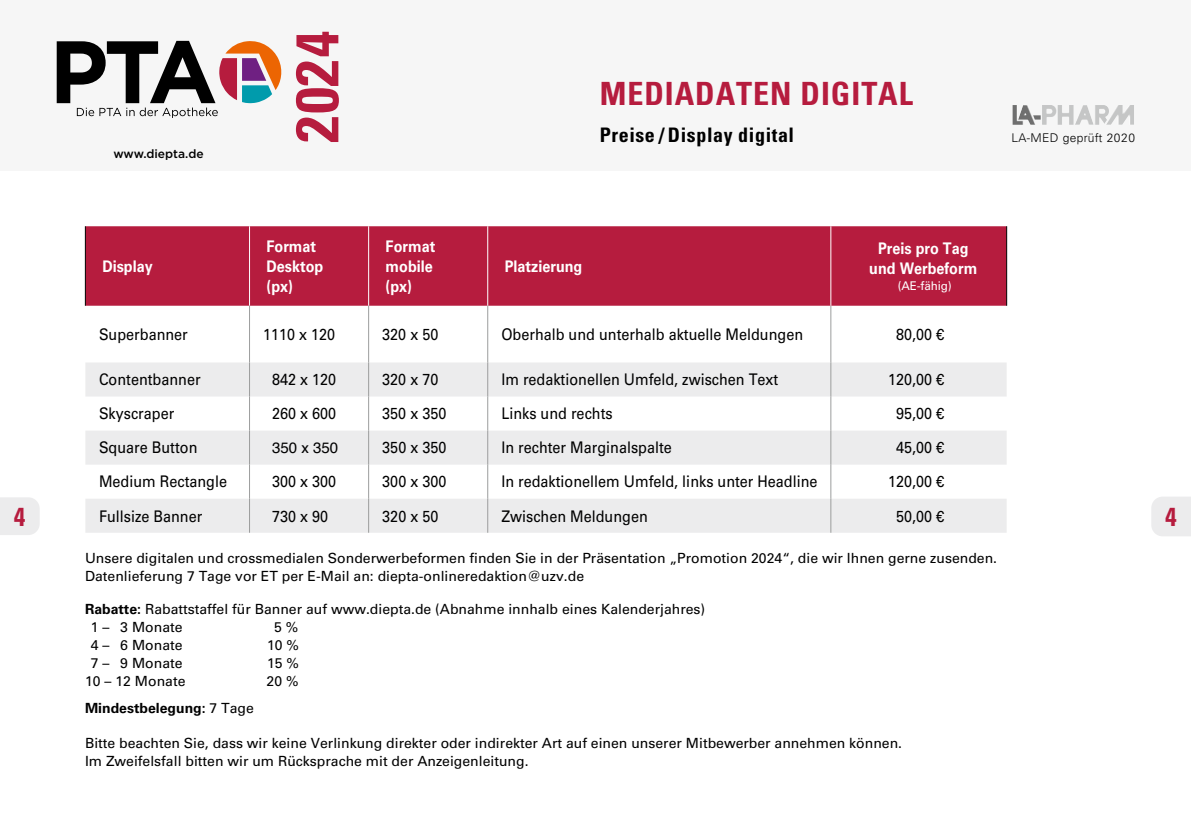
<style>
.page{position:relative;width:1191px;height:840px;background:#fff}
.page>*{position:absolute;margin:0;border:0;box-sizing:border-box;transform-origin:0 0}
.t1{font:700 condensed 60px "Univers LT Std";color:#b61c3e}
.t2{font:700 condensed 32px "Univers LT Std";letter-spacing:.03em;color:#b61c3e}
.t3{font:700 condensed 26px "Univers LT Std";color:#b61c3e}
.t4{font:700 condensed 20px "Univers LT Std";letter-spacing:.03em;color:#000}
.t5{font:16px "Univers LT Std";color:#000;scale:.9 1}
.t6{font:700 16px/20px "Univers LT Std";color:#fff;scale:.9 1}
.t7{font:15px "Helvetica";color:#000}
.t8{font:14px/18px "Univers LT Std";color:#000}
.t9{font:700 14px "Univers LT Std";color:#000}
.t10{font:300 12px "Univers LT Std";letter-spacing:.03em;color:#000}
.t11{font:500 12px "Gotham";color:#000}
.t12{font:12px "Univers LT Std";letter-spacing:-.015em;color:#fff}
.s1{font-weight:700}
.s2{font-weight:400}
</style>
<div class="page">
<svg style="left:0;top:497px;width:40px;height:37px"></svg>
<div style="left:1151px;top:497px;width:40px;height:39px;background:#ececed"></div>
<div style="left:0;top:0;width:1191px;height:170px;background:#f6f6f6"></div>
<svg style="left:57px;top:41px;width:224px;height:77px"></svg>
<img style="left:1105px;top:105px;width:24px;height:20px">
<div style="left:86px;top:226px;width:920px;height:79px;background:#b61c3e"></div>
<svg style="left:85px;top:362px;width:921px;height:170px;fill:#ececed"></svg>
<hr style="left:85px;top:226px;width:1px;height:79px;background:#000">
<hr style="left:1006px;top:226px;width:1px;height:79px;background:#000">
<hr style="left:249px;top:226px;width:1px;height:79px;background:#fff">
<hr style="left:368px;top:226px;width:1px;height:79px;background:#fff">
<hr style="left:487px;top:226px;width:1px;height:79px;background:#fff">
<hr style="left:830px;top:226px;width:1px;height:79px;background:#fff">
<hr style="left:249px;top:305px;width:1px;height:57px;background:#9c9d9d">
<hr style="left:368px;top:305px;width:1px;height:57px;background:#9c9d9d">
<hr style="left:487px;top:305px;width:1px;height:57px;background:#9c9d9d">
<hr style="left:830px;top:305px;width:1px;height:57px;background:#9c9d9d">
<hr style="left:249px;top:362px;width:1px;height:34px;background:#9c9d9d">
<hr style="left:368px;top:362px;width:1px;height:34px;background:#9c9d9d">
<hr style="left:487px;top:362px;width:1px;height:34px;background:#9c9d9d">
<hr style="left:830px;top:362px;width:1px;height:34px;background:#9c9d9d">
<hr style="left:249px;top:396px;width:1px;height:34px;background:#9c9d9d">
<hr style="left:368px;top:396px;width:1px;height:34px;background:#9c9d9d">
<hr style="left:487px;top:396px;width:1px;height:34px;background:#9c9d9d">
<hr style="left:830px;top:396px;width:1px;height:34px;background:#9c9d9d">
<hr style="left:249px;top:430px;width:1px;height:34px;background:#9c9d9d">
<hr style="left:368px;top:430px;width:1px;height:34px;background:#9c9d9d">
<hr style="left:487px;top:430px;width:1px;height:34px;background:#9c9d9d">
<hr style="left:830px;top:430px;width:1px;height:34px;background:#9c9d9d">
<hr style="left:249px;top:464px;width:1px;height:34px;background:#9c9d9d">
<hr style="left:368px;top:464px;width:1px;height:34px;background:#9c9d9d">
<hr style="left:487px;top:464px;width:1px;height:34px;background:#9c9d9d">
<hr style="left:830px;top:464px;width:1px;height:34px;background:#9c9d9d">
<hr style="left:249px;top:498px;width:1px;height:34px;background:#9c9d9d">
<hr style="left:368px;top:498px;width:1px;height:34px;background:#9c9d9d">
<hr style="left:487px;top:498px;width:1px;height:34px;background:#9c9d9d">
<hr style="left:830px;top:498px;width:1px;height:34px;background:#9c9d9d">
<p class="t11" style="left:113px;top:146px;width:92px">www.diepta.de</p>
<p class="t6" style="left:102px;top:256px;width:58px">Display</p>
<h1 class="t1" style="left:280px;top:143px;width:113px;rotate:-90deg">2024</h1>
<p class="t6" style="left:266px;top:236px;width:65px">Format<br>Desktop (px)</p>
<p class="t6" style="left:386px;top:236px;width:57px">Format mobile (px)</p>
<h2 class="t2" style="left:600px;top:73px;width:315px">MEDIADATEN DIGITAL</h2>
<h3 class="t4" style="left:600px;top:122px;width:196px">Preise / Display digital</h3>
<p class="t10" style="left:1011px;top:130px;width:125px">LA-MED geprüft 2020</p>
<p class="t6" style="left:505px;top:256px;width:88px">Platzierung</p>
<p class="t6" style="left:869px;top:238px;width:122px;text-align:center">Preis pro Tag und Werbeform</p>
<p class="t12" style="left:898px;top:278px;width:55px">(AE-fähig)</p>
<p class="t5" style="left:99px;top:324px;width:100px">Superbanner</p>
<p class="t5" style="left:263px;top:324px;width:82px">1110 x 120</p>
<p class="t5" style="left:382px;top:324px;width:64px">320 x 50</p>
<p class="t5" style="left:501px;top:324px;width:337px">Oberhalb und unterhalb aktuelle Meldungen</p>
<p class="t5" style="left:896px;top:324px;width:55px">80,00 €</p>
<p class="t5" style="left:99px;top:370px;width:114px">Contentbanner</p>
<p class="t5" style="left:272px;top:370px;width:73px">842 x 120</p>
<p class="t5" style="left:382px;top:370px;width:64px">320 x 70</p>
<p class="t5" style="left:501px;top:370px;width:309px">Im redaktionellen Umfeld, zwischen Text</p>
<p class="t5" style="left:888px;top:370px;width:64px">120,00 €</p>
<p class="t5" style="left:99px;top:404px;width:85px">Skyscraper</p>
<p class="t5" style="left:272px;top:404px;width:73px">260 x 600</p>
<p class="t5" style="left:382px;top:404px;width:73px">350 x 350</p>
<p class="t5" style="left:501px;top:404px;width:125px">Links und rechts</p>
<p class="t5" style="left:896px;top:404px;width:55px">95,00 €</p>
<p class="t5" style="left:99px;top:438px;width:111px">Square Button</p>
<p class="t7" style="left:272px;top:436px;width:67px">350 x 350</p>
<p class="t5" style="left:382px;top:438px;width:73px">350 x 350</p>
<p class="t5" style="left:501px;top:438px;width:191px">In rechter Marginalspalte</p>
<p class="t5" style="left:896px;top:438px;width:55px">45,00 €</p>
<p class="t5" style="left:99px;top:472px;width:144px">Medium Rectangle</p>
<p class="t5" style="left:272px;top:472px;width:73px">300 x 300</p>
<p class="t5" style="left:382px;top:472px;width:73px">300 x 300</p>
<p class="t5" style="left:501px;top:472px;width:353px">In redaktionellem Umfeld, links unter Headline</p>
<p class="t5" style="left:888px;top:472px;width:64px">120,00 €</p>
<p class="t5" style="left:99px;top:506px;width:116px">Fullsize Banner</p>
<p class="t5" style="left:272px;top:506px;width:64px">730 x 90</p>
<p class="t5" style="left:382px;top:506px;width:64px">320 x 50</p>
<p class="t5" style="left:501px;top:506px;width:164px">Zwischen Meldungen</p>
<p class="t5" style="left:896px;top:506px;width:55px">50,00 €</p>
<h3 class="t3" style="left:14px;top:500px;width:13px">4</h3>
<h3 class="t3" style="left:1165px;top:500px;width:13px">4</h3>
<p class="t8" style="left:85px;top:548px;width:913px">Unsere digitalen und crossmedialen Sonderwerbeformen finden Sie in der Präsentation „Promotion 2024“, die wir Ihnen gerne zusenden.<br>Datenlieferung 7 Tage vor ET per E-Mail an: diepta-onlineredaktion@uzv.de</p>
<p class="t8" style="left:91px;top:599px;width:616px;text-indent:-6px"><span class="s1">Rabatte:</span> Rabattstaffel für Banner auf www.diepta.de (Abnahme innhalb eines Kalenderjahres)<br>1 – 3 Monate</p>
<p class="t8" style="left:274px;top:617px;width:26px">5 %</p>
<p class="t8" style="left:91px;top:635px;width:93px">4 – 6 Monate</p>
<p class="t8" style="left:267px;top:635px;width:33px">10 %</p>
<p class="t8" style="left:91px;top:653px;width:93px">7 – 9 Monate</p>
<p class="t8" style="left:267px;top:653px;width:33px">15 %</p>
<p class="t8" style="left:85px;top:671px;width:102px">10 – 12 Monate</p>
<p class="t8" style="left:266px;top:671px;width:33px">20 %</p>
<p class="t9" style="left:85px;top:699px;width:170px">Mindestbelegung: <span class="s2">7 Tage</span></p>
<p class="t8" style="left:85px;top:733px;width:818px">Bitte beachten Sie, dass wir keine Verlinkung direkter oder indirekter Art auf einen unserer Mitbewerber annehmen können.<br>Im Zweifelsfall bitten wir um Rücksprache mit der Anzeigenleitung.</p>
</div>
